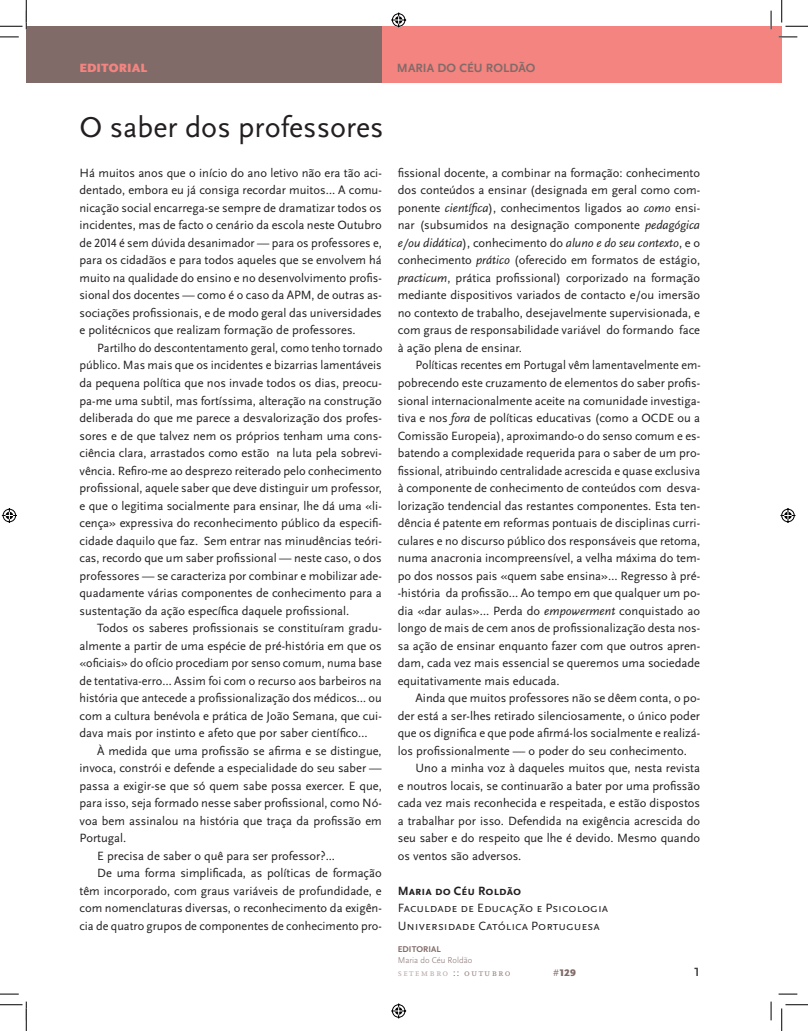
<style>
.page{position:relative;width:808px;height:1031px;background:#fff}
.page>*{position:absolute;margin:0;border:0;box-sizing:border-box;transform-origin:0 0}
.t1{font:30px "Scala Sans Pro";color:#231f20}
.t2{font:12.5px/17.5px "Scala Sans Pro";color:#231f20;text-align:justify}
.t3{font:700 12.5px "Scala Sans Pro";letter-spacing:.01em;color:#806b69}
.t4{font:700 12.5px "Scala Sans Pro";color:#231f20}
.t5{font:900 12.5px "Scala Sans Pro";letter-spacing:.01em;color:#f3847f}
.t6{font:12.5px "Scala Sans Bold SC";color:#3e3e3f}
.t7{font:10px "Scala Caps";letter-spacing:.12em;color:#bcaead}
.t8{font:900 10px "Scala Sans Pro";color:#806b69}
.t9{font:300 8.75px "Scala Sans Pro";color:#806b69}
.t10{font:700 8.75px "Scala Sans Pro";letter-spacing:.01em;color:#806b69}
.s1{font-style:italic}
.s2{color:#806b69}
.s3{color:#968482}
.s4{font-weight:400}
</style>
<div class="page">
<div style="left:26px;top:26px;width:356px;height:57px;background:#806b69"></div>
<div style="left:382px;top:26px;width:399px;height:57px;background:#f3847f"></div>
<svg style="left:0;top:36px;width:19px;height:2px"></svg>
<svg style="left:778px;top:36px;width:19px;height:2px"></svg>
<svg style="left:0;top:993px;width:19px;height:1px"></svg>
<svg style="left:778px;top:993px;width:19px;height:1px"></svg>
<svg style="left:770px;top:11px;width:1px;height:18px"></svg>
<svg style="left:770px;top:1001px;width:1px;height:19px"></svg>
<svg style="left:0;top:0;width:27px;height:29px"></svg>
<svg style="left:0;top:1001px;width:27px;height:29px"></svg>
<svg style="left:781px;top:0;width:26px;height:27px"></svg>
<svg style="left:781px;top:1004px;width:26px;height:26px"></svg>
<svg style="left:391px;top:12px;width:16px;height:16px"></svg>
<svg style="left:391px;top:1003px;width:16px;height:16px"></svg>
<svg style="left:1px;top:508px;width:16px;height:15px"></svg>
<svg style="left:780px;top:508px;width:16px;height:15px"></svg>
<p class="t5" style="left:79px;top:63px;width:69px">EDITORIAL</p>
<p class="t3" style="left:397px;top:63px;width:140px">MARIA DO CÉU ROLDÃO</p>
<h1 class="t1" style="left:79px;top:115px;width:305px">O saber dos professores</h1>
<p class="t2" style="left:79px;top:165px;width:304px">Há muitos anos que o início do ano letivo não era tão aci&shy;dentado, embora eu já consiga recordar muitos… A comu&shy;nicação social encarrega-se sempre de dramatizar todos os incidentes, mas de facto o cenário da escola neste Outubro de 2014 é sem dúvida desanimador — para os professores e, para os cidadãos e para todos aqueles que se envolvem há muito na qualidade do ensino e no desenvolvimento profis&shy;sional dos docentes — como é o caso da APM, de outras as&shy;sociações profissionais, e de modo geral das universidades e politécnicos que realizam formação de professores.</p>
<p class="t2" style="left:79px;top:340px;width:304px;text-indent:18px">Partilho do descontentamento geral, como tenho tornado público. Mas mais que os incidentes e bizarrias lamentáveis da pequena política que nos invade todos os dias, preocu&shy;pa-me uma subtil, mas fortíssima, alteração na construção deliberada do que me parece a desvalorização dos profes&shy;sores e de que talvez nem os próprios tenham uma cons&shy;ciência clara, arrastados como estão na luta pela sobrevi&shy;vência. Refiro-me ao desprezo reiterado pelo conhecimento profissional, aquele saber que deve distinguir um professor, e que o legitima socialmente para ensinar, lhe dá uma «li&shy;cença» expressiva do reconhecimento público da especifi&shy;cidade daquilo que faz. Sem entrar nas minudências teóri&shy;cas, recordo que um saber profissional — neste caso, o dos professores — se caracteriza por combinar e mobilizar ade&shy;quadamente várias componentes de conhecimento para a sustentação da ação específica daquele profissional.</p>
<p class="t2" style="left:79px;top:620px;width:304px;text-indent:18px">Todos os saberes profissionais se constituíram gradu&shy;almente a partir de uma espécie de pré-história em que os «oficiais» do ofício procediam por senso comum, numa base de tentativa-erro… Assim foi com o recurso aos barbeiros na história que antecede a profissionalização dos médicos… ou com a cultura benévola e prática de João Semana, que cui&shy;dava mais por instinto e afeto que por saber científico…</p>
<p class="t2" style="left:97px;top:743px;width:286px">À medida que uma profissão se afirma e se distingue,</p>
<p class="t2" style="left:79px;top:760px;width:304px">invoca, constrói e defende a especialidade do seu saber —</p>
<p class="t2" style="left:79px;top:778px;width:304px">passa a exigir-se que só quem sabe possa exercer. E que,</p>
<p class="t2" style="left:79px;top:795px;width:304px">para isso, seja formado nesse saber profissional, como Nó-</p>
<p class="t2" style="left:79px;top:813px;width:304px">voa bem assinalou na história que traça da profissão em</p>
<p class="t2" style="left:79px;top:830px;width:48px">Portugal.</p>
<p class="t2" style="left:97px;top:848px;width:239px">E precisa de saber o quê para ser professor?...</p>
<p class="t2" style="left:97px;top:865px;width:286px">De uma forma simplificada, as políticas de formação</p>
<p class="t2" style="left:79px;top:883px;width:304px">têm incorporado, com graus variáveis de profundidade, e</p>
<p class="t2" style="left:79px;top:900px;width:304px">com nomenclaturas diversas, o reconhecimento da exigên-</p>
<p class="t2" style="left:79px;top:918px;width:304px">cia de quatro grupos de componentes de conhecimento pro-</p>
<p class="t2" style="left:397px;top:165px;width:304px">fissional docente, a combinar na formação: conhecimento dos conteúdos a ensinar (designada em geral como com&shy;ponente <span class="s1">científica</span>), conhecimentos ligados ao <span class="s1">como</span> ensi&shy;nar (subsumidos na designação componente <span class="s1">pedagógica e/ou didática</span>), conhecimento do <span class="s1">aluno e do seu contexto</span>, e o conhecimento <span class="s1">prático</span> (oferecido em formatos de estágio, <span class="s1">practicum</span>, prática profissional) corporizado na formação mediante dispositivos variados de contacto e/ou imersão no contexto de trabalho, desejavelmente supervisionada, e com graus de responsabilidade variável do formando face à ação plena de ensinar.</p>
<p class="t2" style="left:397px;top:358px;width:304px;text-indent:18px">Políticas recentes em Portugal vêm lamentavelmente em&shy;pobrecendo este cruzamento de elementos do saber profis&shy;sional internacionalmente aceite na comunidade investiga&shy;tiva e nos <span class="s1">fora</span> de políticas educativas (como a OCDE ou a Comissão Europeia), aproximando-o do senso comum e es&shy;batendo a complexidade requerida para o saber de um pro&shy;fissional, atribuindo centralidade acrescida e quase exclusiva à componente de conhecimento de conteúdos com desva&shy;lorização tendencial das restantes componentes. Esta ten&shy;dência é patente em reformas pontuais de disciplinas curri&shy;culares e no discurso público dos responsáveis que retoma, numa anacronia incompreensível, a velha máxima do tem&shy;po dos nossos pais «quem sabe ensina»… Regresso à pré--história da profissão… Ao tempo em que qualquer um po&shy;dia «dar aulas»… Perda do <span class="s1">empowerment</span> conquistado ao longo de mais de cem anos de profissionalização desta nos&shy;sa ação de ensinar enquanto fazer com que outros apren&shy;dam, cada vez mais essencial se queremos uma sociedade equitativamente mais educada.</p>
<p class="t2" style="left:397px;top:690px;width:304px;text-indent:18px">Ainda que muitos professores não se dêem conta, o po&shy;der está a ser-lhes retirado silenciosamente, o único poder que os dignifica e que pode afirmá-los socialmente e realizá&shy;los profissionalmente — o poder do seu conhecimento.</p>
<p class="t2" style="left:397px;top:760px;width:304px;text-indent:18px">Uno a minha voz à daqueles muitos que, nesta revista e noutros locais, se continuarão a bater por uma profissão cada vez mais reconhecida e respeitada, e estão dispostos a trabalhar por isso. Defendida na exigência acrescida do seu saber e do respeito que lhe é devido. Mesmo quando os ventos são adversos.</p>
<p class="t4" style="left:397px;top:885px;width:125px">Maria do Céu Roldão</p>
<p class="t2" style="left:397px;top:900px;width:212px">Faculdade de Educação e Psicologia<br>Universidade Católica Portuguesa</p>
<p class="t10" style="left:397px;top:945px;width:44px">EDITORIAL</p>
<p class="t9" style="left:397px;top:956px;width:76px">Maria do Céu Roldão</p>
<p class="t7" style="left:397px;top:966px;width:114px">setembro <span class="s2">::</span> <span class="s3">outubro</span></p>
<p class="t8" style="left:552px;top:968px;width:24px"><span class="s4">#</span>129</p>
<p class="t6" style="left:693px;top:964px;width:8px">1</p>
</div>
